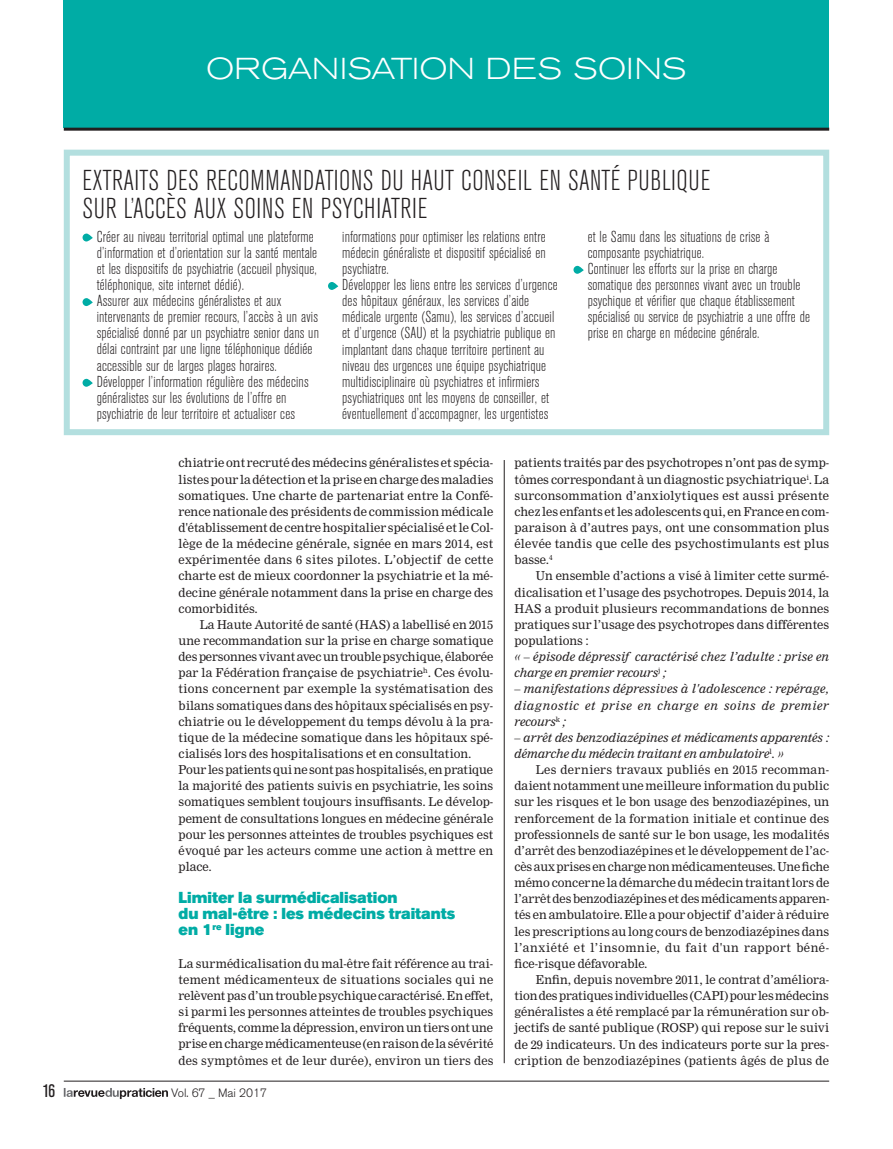
<style>
.page{position:relative;width:893px;height:1149px;background:#fff}
.page>*{position:absolute;margin:0;border:0;box-sizing:border-box;transform-origin:0 0}
.t1{font:300 expanded 30px "Akzidenz Grotesk BE";letter-spacing:.02em;color:#fff}
.t2{font:300 condensed 28.5px/28.5px "Akzidenz Grotesk BE";letter-spacing:.02em;color:#231f20}
.t3{font:condensed 18px "Akzidenz Grotesk BE";color:#231f20}
.t4{font:300 condensed 15.75px/16.2px "Akzidenz Grotesk BE";letter-spacing:.01em;color:#231f20}
.t5{font:15.75px/16.2px "Akzidenz Grotesk BE Super";color:#00aca5}
.t6{font:12px/16.2px "Nimrod";color:#231f20;text-align:justify}
.t7{font:italic 12px/16.2px "Nimrod";color:#231f20}
.t8{font:300 12px "Akzidenz Grotesk BE";color:#231f20}
</style>
<div class="page">
<div style="left:64px;top:0;width:765px;height:128px;background:#00aca5"></div>
<hr style="left:64px;top:128px;width:765px;height:3px;background:#231f20">
<svg style="left:64px;top:1088px;width:104px;height:10px"></svg>
<hr style="left:64px;top:1080px;width:765px;height:1px;background:#231f20">
<hr style="left:504px;top:460px;width:1px;height:602px;background:#231f20">
<svg style="left:82px;top:233px;width:11px;height:8px"></svg>
<svg style="left:82px;top:298px;width:11px;height:8px"></svg>
<svg style="left:82px;top:378px;width:11px;height:9px"></svg>
<svg style="left:328px;top:282px;width:10px;height:8px"></svg>
<svg style="left:573px;top:266px;width:11px;height:8px"></svg>
<div style="left:64px;top:150px;width:765px;height:285px;border:6px solid #b3dfdf"></div>
<h1 class="t1" style="left:206px;top:52px;width:482px">ORGANISATION DES SOINS</h1>
<h2 class="t2" style="left:83px;top:166px;width:629px">EXTRAITS DES RECOMMANDATIONS DU HAUT CONSEIL EN SANTÉ PUBLIQUE<br>SUR L’ACCÈS AUX SOINS EN PSYCHIATRIE</h2>
<p class="t4" style="left:97px;top:228px;width:224px">Créer au niveau territorial optimal une plateforme d’information et d’orientation sur la santé mentale et les dispositifs de psychiatrie (accueil physique, téléphonique, site internet dédié).<br>Assurer aux médecins généralistes et aux intervenants de premier recours, l’accès à un avis spécialisé donné par un psychiatre senior dans un délai contraint par une ligne téléphonique dédiée accessible sur de larges plages horaires.<br>Développer l’information régulière des médecins généralistes sur les évolutions de l’offre en psychiatrie de leur territoire et actualiser ces</p>
<p class="t4" style="left:342px;top:228px;width:217px">informations pour optimiser les relations entre médecin généraliste et dispositif spécialisé en psychiatre.<br>Développer les liens entre les services d’urgence des hôpitaux généraux, les services d’aide médicale urgente (Samu), les services d’accueil et d’urgence (SAU) et la psychiatrie publique en implantant dans chaque territoire pertinent au niveau des urgences une équipe psychiatrique multidisciplinaire où psychiatres et infirmiers psychiatriques ont les moyens de conseiller, et éventuellement d’accompagner, les urgentistes</p>
<p class="t4" style="left:588px;top:228px;width:224px">et le Samu dans les situations de crise à composante psychiatrique.<br>Continuer les efforts sur la prise en charge somatique des personnes vivant avec un trouble psychique et vérifier que chaque établissement spécialisé ou service de psychiatrie a une offre de prise en charge en médecine générale.</p>
<p class="t6" style="left:179px;top:455px;width:316px">chiatrie ont recruté des médecins généralistes et spécia&shy;listes pour la détection et la prise en charge des maladies somatiques. Une charte de partenariat entre la Confé&shy;rence nationale des présidents de commission médicale d'établissement de centre hospitalier spécialisé et le Col&shy;lège de la médecine générale, signée en mars 2014, est expérimentée dans 6 sites pilotes. L’objectif de cette charte est de mieux coordonner la psychiatrie et la mé&shy;decine générale notamment dans la prise en charge des comorbidités.</p>
<p class="t6" style="left:179px;top:616px;width:316px;text-align:left;text-indent:21px">La Haute Autorité de santé (HAS) a labellisé en 2015 une recommandation sur la prise en charge somatique des personnes vivant avec un trouble psychique, élaborée par la Fédération française de psychiatrie<sup>h</sup>. Ces évolu&shy;tions concernent par exemple la systématisation des bilans somatiques dans des hôpitaux spécialisés en psy&shy;chiatrie ou le développement du temps dévolu à la pra&shy;tique de la médecine somatique dans les hôpitaux spé&shy;cialisés lors des hospitalisations et en consultation.<br>Pour les patients qui ne sont pas hospitalisés, en pratique la majorité des patients suivis en psychiatrie, les soins somatiques semblent toujours insuffisants. Le dévelop&shy;pement de consultations longues en médecine générale pour les personnes atteintes de troubles psychiques est évoqué par les acteurs comme une action à mettre en place.</p>
<h3 class="t5" style="left:179px;top:889px;width:278px">Limiter la surmédicalisation<br>du mal-être : les médecins traitants en 1<sup>re</sup> ligne</h3>
<p class="t6" style="left:179px;top:955px;width:316px">La surmédicalisation du mal-être fait référence au trai&shy;tement médicamenteux de situations sociales qui ne relèvent pas d’un trouble psychique caractérisé. En effet, si parmi les personnes atteintes de troubles psychiques fréquents, comme la dépression, environ un tiers ont une prise en charge médicamenteuse (en raison de la sévérité des symptômes et de leur durée), environ un tiers des</p>
<h3 class="t3" style="left:43px;top:1080px;width:14px">16</h3>
<p class="t8" style="left:171px;top:1085px;width:98px">Vol. 67 _ Mai 2017</p>
<p class="t6" style="left:514px;top:455px;width:316px">patients traités par des psychotropes n’ont pas de symp&shy;tômes correspondant à un diagnostic psychiatrique<sup>i</sup>. La surconsommation d’anxiolytiques est aussi présente chez les enfants et les adolescents qui, en France en com&shy;paraison à d’autres pays, ont une consommation plus élevée tandis que celle des psychostimulants est plus basse.<sup>4</sup></p>
<p class="t6" style="left:514px;top:568px;width:316px;text-indent:21px">Un ensemble d’actions a visé à limiter cette surmé&shy;dicalisation et l’usage des psychotropes. Depuis 2014, la HAS a produit plusieurs recommandations de bonnes pratiques sur l’usage des psychotropes dans différentes populations :</p>
<p class="t7" style="left:514px;top:648px;width:316px">« – épisode dépressif caractérisé chez l’adulte : prise en charge en premier recours<sup>j</sup> ;</p>
<p class="t7" style="left:514px;top:680px;width:316px;text-align:justify">– manifestations dépressives à l'adolescence : repérage, diagnostic et prise en charge en soins de premier recours<sup>k</sup> ;</p>
<p class="t7" style="left:514px;top:729px;width:316px">– arrêt des benzodiazépines et médicaments apparentés : démarche du médecin traitant en ambulatoire<sup>l</sup>. »</p>
<p class="t6" style="left:514px;top:761px;width:316px;text-indent:21px">Les derniers travaux publiés en 2015 recomman&shy;daient notamment une meilleure information du public sur les risques et le bon usage des benzodiazépines, un renforcement de la formation initiale et continue des professionnels de santé sur le bon usage, les modalités d’arrêt des benzodiazépines et le développement de l’ac&shy;cès aux prises en charge non médicamenteuses. Une fiche mémo concerne la démarche du médecin traitant lors de l’arrêt des benzodiazépines et des médicaments apparen&shy;tés en ambulatoire. Elle a pour objectif d’aider à réduire les prescriptions au long cours de benzodiazépines dans l’anxiété et l’insomnie, du fait d'un rapport béné&shy;fice-risque défavorable.</p>
<p class="t6" style="left:514px;top:971px;width:316px;text-indent:21px">Enfin, depuis novembre 2011, le contrat d’améliora&shy;tion des pratiques individuelles (CAPI) pour les médecins généralistes a été remplacé par la rémunération sur ob&shy;jectifs de santé publique (ROSP) qui repose sur le suivi de 29 indicateurs. Un des indicateurs porte sur la pres&shy;cription de benzodiazépines (patients âgés de plus de</p>
</div>
